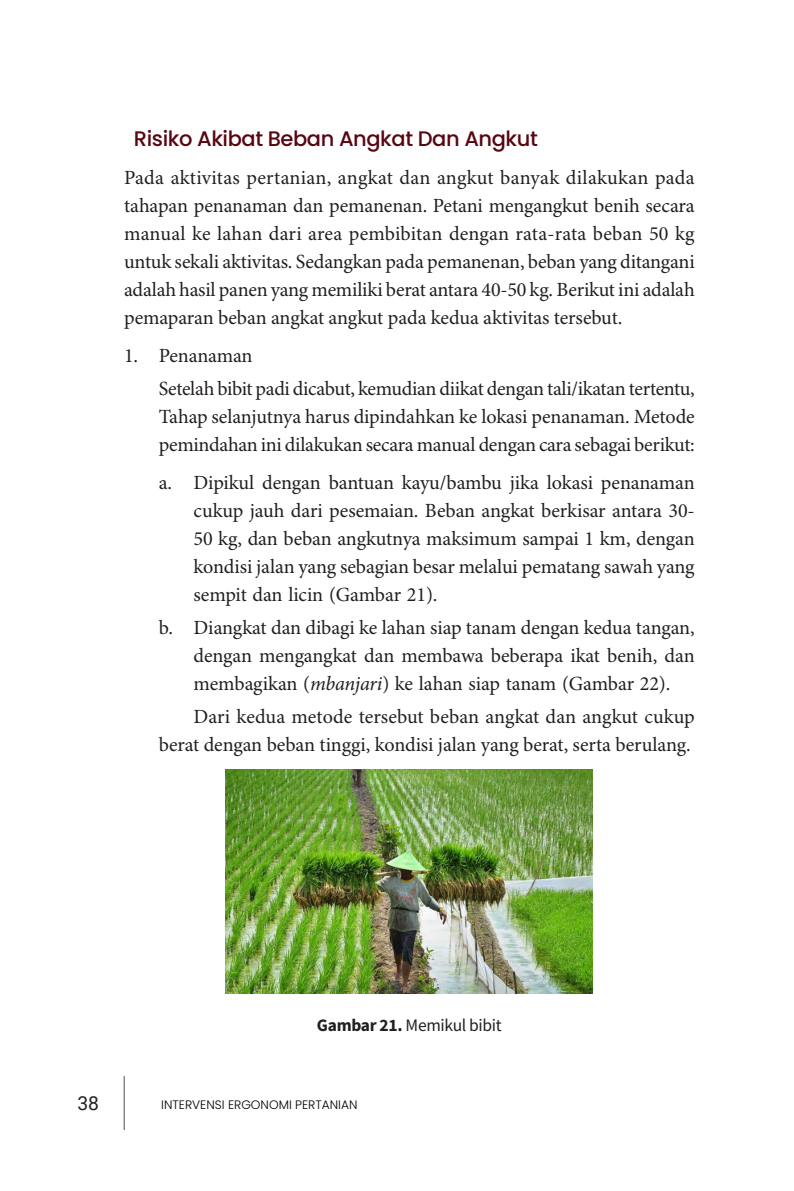
<style>
.page{position:relative;width:794px;height:1191px;background:#fff}
.page>*{position:absolute;margin:0;border:0;box-sizing:border-box;transform-origin:0 0}
.Sub_A_Polos{font:500 21px "Poppins";letter-spacing:-.02em;color:#580611}
.Isi_0{font:20.12px/28px "Minion Pro";letter-spacing:-.005em;color:#231f20;text-align:justify}
.Isi_1{font:20.12px/28px "Minion Pro";letter-spacing:-.015em;color:#231f20;text-align:justify}
.Isi_1_mENJOROK{font:20.12px/28px "Minion Pro";letter-spacing:-.005em;color:#231f20;text-align:right}
.t1{font:19.25px "Roboto";color:#231f20}
.Nama_Gambar{font:17.5px "Source Sans Pro";letter-spacing:-.02em;color:#231f20}
.t2{font:300 12.25px "Poppins";color:#000}
.s1{font-style:italic}
.s2{font-weight:700}
</style>
<div class="page">
<hr style="left:124px;top:1076px;width:1px;height:54px;background:#231f20">
<img style="left:226px;top:769px;width:367px;height:224px">
<p class="Sub_A_Polos" style="left:134px;top:127px;width:405px">Risiko Akibat Beban Angkat Dan Angkut</p>
<p class="Isi_0" style="left:124px;top:164px;width:572px">Pada aktivitas pertanian, angkat dan angkut banyak dilakukan pada tahapan penanaman dan pemanenan. Petani mengangkut benih secara manual ke lahan dari area pembibitan dengan rata-rata beban 50 kg untuk sekali aktivitas. Sedangkan pada pemanenan, beban yang ditangani adalah hasil panen yang memiliki berat antara 40-50 kg. Berikut ini adalah pemaparan beban angkat angkut pada kedua aktivitas tersebut.</p>
<p class="Isi_0" style="left:124px;top:342px;width:130px">1. Penanaman</p>
<p class="Isi_1" style="left:159px;top:375px;width:537px">Setelah bibit padi dicabut, kemudian diikat dengan tali/ikatan tertentu, Tahap selanjutnya harus dipindahkan ke lokasi penanaman. Metode pemindahan ini dilakukan secara manual dengan cara sebagai berikut:</p>
<p class="Isi_0" style="left:193px;top:469px;width:503px;text-indent:-35px">a. Dipikul dengan bantuan kayu/bambu jika lokasi penanaman cukup jauh dari pesemaian. Beban angkat berkisar antara 30- 50 kg, dan beban angkutnya maksimum sampai 1 km, dengan kondisi jalan yang sebagian besar melalui pematang sawah yang sempit dan licin (Gambar 21).</p>
<p class="Isi_0" style="left:193px;top:614px;width:503px;text-indent:-35px">b. Diangkat dan dibagi ke lahan siap tanam dengan kedua tangan, dengan mengangkat dan membawa beberapa ikat benih, dan membagikan (<span class="s1">mbanjari</span>) ke lahan siap tanam (Gambar 22).</p>
<p class="Isi_1_mENJOROK" style="left:159px;top:703px;width:537px">Dari kedua metode tersebut beban angkat dan angkut cukup berat dengan beban tinggi, kondisi jalan yang berat, serta berulang.</p>
<p class="Nama_Gambar" style="left:317px;top:1014px;width:186px"><span class="s2">Gambar 21.</span> Memikul bibit</p>
<p class="t1" style="left:77px;top:1090px;width:23px">38</p>
<p class="t2" style="left:161px;top:1098px;width:198px">INTERVENSI ERGONOMI PERTANIAN</p>
</div>
